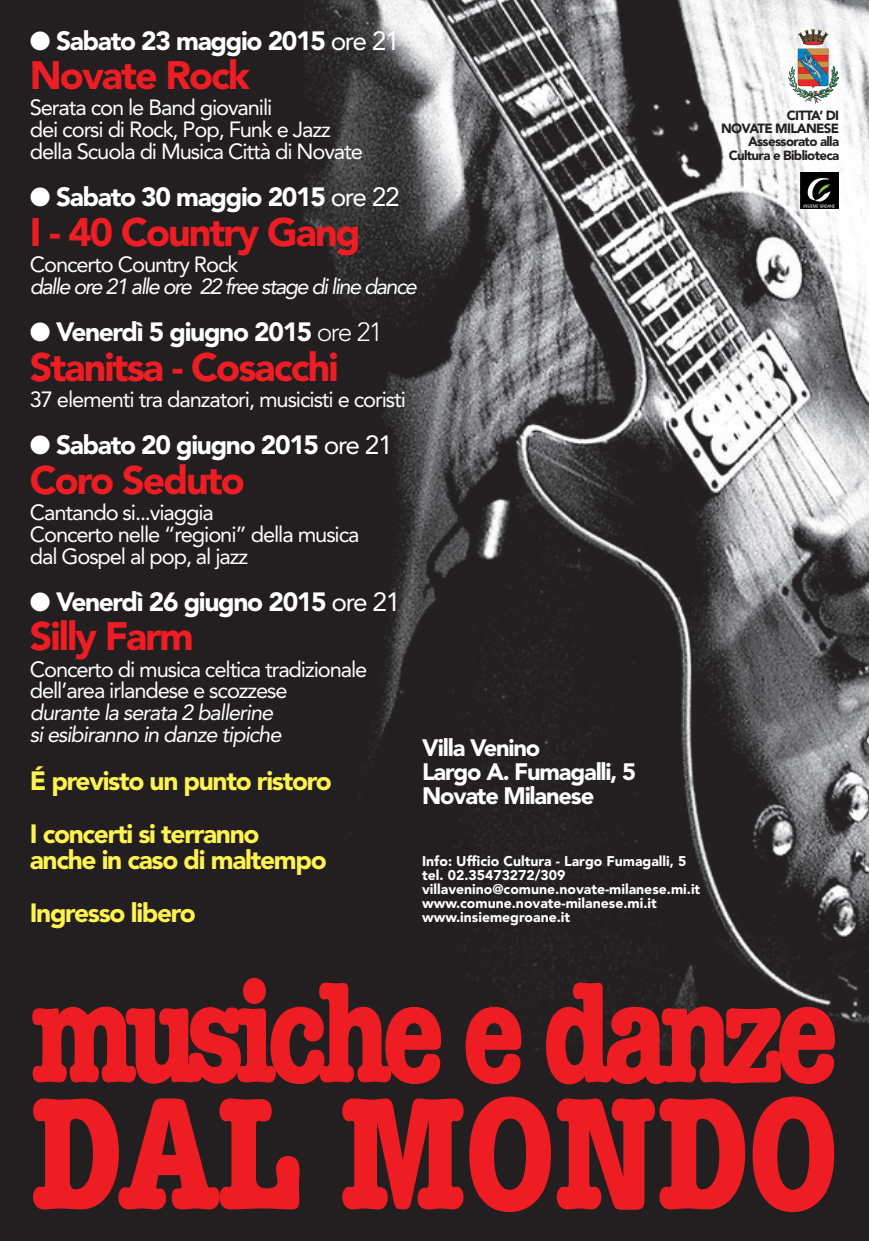
<style>
.page{position:relative;width:869px;height:1241px;background:#fff}
.page>*{position:absolute;margin:0;border:0;box-sizing:border-box;transform-origin:0 0}
.t1{font:700 condensed 164.67px "American Typewriter";letter-spacing:-.015em;color:#ee1d23}
.t2{font:700 condensed 148.22px "American Typewriter";letter-spacing:-.065em;color:#ee1d23}
.t3{font:900 39.38px "Avenir LT Std";letter-spacing:-.05em;color:#ee1d23}
.t4{font:900 26.25px "Avenir LT Std";letter-spacing:-.05em;color:#fff}
.t5{font:900 26.25px/52.5px "Avenir LT Std";letter-spacing:-.05em;color:#fff34f}
.t6{font:900 23.62px/23.6px "Avenir LT Std";letter-spacing:-.05em;color:#fff}
.t7{font:21.88px/21.9px "Avenir LT Std";letter-spacing:-.05em;color:#fff}
.t8{font:italic 21.88px/21.9px "Avenir LT Std";letter-spacing:-.05em;color:#fff}
.t9{font:italic 21.88px "Avenir LT Std";letter-spacing:-.075em;color:#fff}
.t10{font:900 14px/14px "Avenir LT Std";color:#fff}
.t11{font:900 13.21px/13.2px "Avenir LT Std";letter-spacing:-.05em;color:#231f20;text-align:right}
.s1{font-weight:400}
.s2{font-weight:300}
</style>
<div class="page">
<img style="left:0;top:0;width:868px;height:1240px">
<img style="left:788px;top:29px;width:50px;height:74px">
<img style="left:799px;top:172px;width:39px;height:36px">
<p class="t4" style="left:30px;top:25px;width:371px">● Sabato 23 maggio 2015 <span class="s1">ore 21</span></p>
<h3 class="t3" style="left:30px;top:51px;width:222px">Novate Rock</h3>
<p class="t7" style="left:30px;top:97px;width:334px">Serata con le Band giovanili<br>dei corsi di Rock, Pop, Funk e Jazz della Scuola di Musica Città di Novate</p>
<p class="t4" style="left:30px;top:181px;width:371px">● Sabato 30 maggio 2015 <span class="s1">ore 22</span></p>
<h3 class="t3" style="left:30px;top:208px;width:332px">I - 40 Country Gang</h3>
<p class="t7" style="left:30px;top:254px;width:210px">Concerto Country Rock</p>
<p class="t9" style="left:30px;top:273px;width:388px">dalle ore 21 alle ore 22 free stage di line dance</p>
<p class="t4" style="left:30px;top:316px;width:354px">● Venerdì 5 giugno 2015 <span class="s2">ore 21</span></p>
<h3 class="t3" style="left:30px;top:343px;width:310px">Stanitsa - Cosacchi</h3>
<p class="t7" style="left:30px;top:388px;width:377px">37 elementi tra danzatori, musicisti e coristi</p>
<p class="t4" style="left:30px;top:429px;width:364px">● Sabato 20 giugno 2015 <span class="s1">ore 21</span></p>
<h3 class="t3" style="left:30px;top:456px;width:216px">Coro Seduto</h3>
<p class="t7" style="left:30px;top:501px;width:331px">Cantando si...viaggia<br>Concerto nelle “regioni” della musica dal Gospel al pop, al jazz</p>
<p class="t4" style="left:30px;top:585px;width:372px">● Venerdì 26 giugno 2015 <span class="s1">ore 21</span></p>
<h3 class="t3" style="left:30px;top:612px;width:165px">Silly Farm</h3>
<p class="t7" style="left:30px;top:658px;width:339px">Concerto di musica celtica tradizionale dell’area irlandese e scozzese</p>
<p class="t8" style="left:30px;top:702px;width:253px">durante la serata 2 ballerine si esibiranno in danze tipiche</p>
<p class="t5" style="left:30px;top:754px;width:303px">É previsto un punto ristoro<br>I concerti si terranno</p>
<p class="t5" style="left:30px;top:833px;width:298px">anche in caso di maltempo<br>Ingresso libero</p>
<p class="t6" style="left:422px;top:736px;width:215px">Villa Venino<br>Largo A. Fumagalli, 5<br>Novate Milanese</p>
<p class="t10" style="left:422px;top:853px;width:279px">Info: Ufficio Cultura - Largo Fumagalli, 5 tel. 02.35473272/309 villavenino@comune.novate-milanese.mi.it www.comune.novate-milanese.mi.it www.insiemegroane.it</p>
<p class="t11" style="left:720px;top:109px;width:119px">CITTA’ DI<br>NOVATE MILANESE<br>Assessorato alla<br>Cultura e Biblioteca</p>
<h2 class="t2" style="left:30px;top:913px;width:810px">musiche e danze</h2>
<h1 class="t1" style="left:30px;top:1022px;width:810px">dal mondo</h1>
</div>
